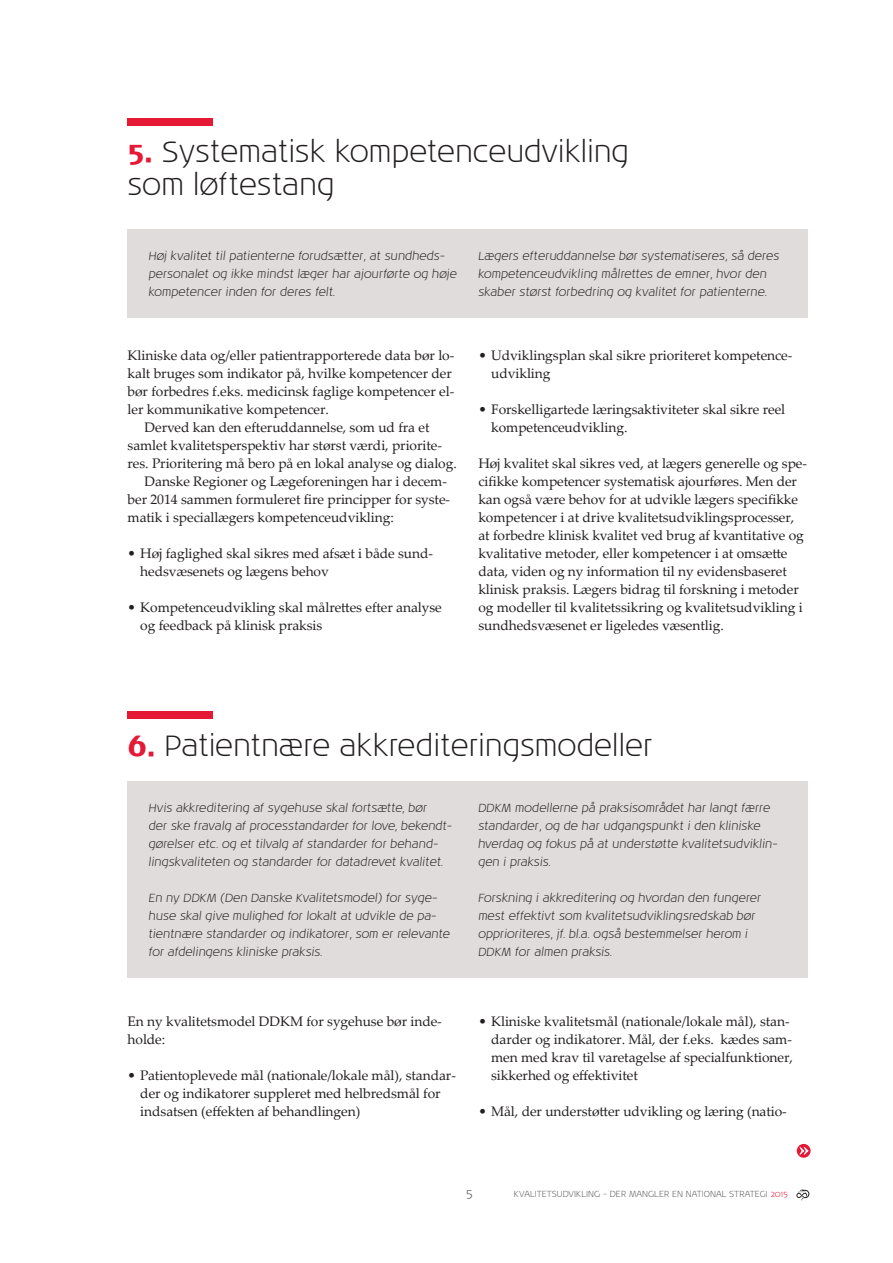
<style>
.page{position:relative;width:893px;height:1263px;background:#fff}
.page>*{position:absolute;margin:0;border:0;box-sizing:border-box;transform-origin:0 0}
.t1{font:300 30px/33px "Noa LT Std";color:#231f20}
.t2{font:13.8px/18px "Palatino Linotype";letter-spacing:-.005em;color:#231f20}
.t3{font:300 13.5px "Noa LT Std";color:#57585a}
.t4{font:italic 300 12px/18px "Noa LT Std";color:#231f20}
.t5{font:300 9px "Noa LT Std";color:#57585a}
.s1{font-weight:700;color:#e51836}
.s2{color:#e51836}
</style>
<div class="page">
<svg style="left:796px;top:1189px;width:13px;height:12px"></svg>
<svg style="left:797px;top:1144px;width:14px;height:14px"></svg>
<div style="left:128px;top:119px;width:85px;height:7px;background:#e51836"></div>
<div style="left:128px;top:712px;width:85px;height:7px;background:#e51836"></div>
<div style="left:128px;top:229px;width:680px;height:89px;background:#e0dcdc"></div>
<div style="left:128px;top:782px;width:680px;height:196px;background:#e0dcdc"></div>
<h1 class="t1" style="left:128px;top:136px;width:503px"><span class="s1">5.</span> Systematisk kompetenceudvikling som løftestang</h1>
<p class="t4" style="left:149px;top:247px;width:310px">Høj kvalitet til patienterne forudsætter, at sundheds&shy;personalet og ikke mindst læger har ajourførte og høje kompetencer inden for deres felt.</p>
<p class="t4" style="left:478px;top:247px;width:302px">Lægers efteruddannelse bør systematiseres, så deres kompetenceudvikling målrettes de emner, hvor den skaber størst forbedring og kvalitet for patienterne.</p>
<p class="t2" style="left:128px;top:346px;width:328px">Kliniske data og/eller patientrapporterede data bør lo-</p>
<p class="t2" style="left:128px;top:364px;width:326px">kalt bruges som indikator på, hvilke kompetencer der</p>
<p class="t2" style="left:128px;top:382px;width:328px">bør forbedres f.eks. medicinsk faglige kompetencer el-</p>
<p class="t2" style="left:128px;top:400px;width:203px">ler kommunikative kompetencer.</p>
<p class="t2" style="left:145px;top:418px;width:286px">Derved kan den efteruddannelse, som ud fra et</p>
<p class="t2" style="left:128px;top:436px;width:316px">samlet kvalitetsperspektiv har størst værdi, priorite-</p>
<p class="t2" style="left:128px;top:454px;width:331px">res. Prioritering må bero på en lokal analyse og dialog.</p>
<p class="t2" style="left:145px;top:472px;width:304px">Danske Regioner og Lægeforeningen har i decem-</p>
<p class="t2" style="left:128px;top:490px;width:324px">ber 2014 sammen formuleret fire principper for syste-</p>
<p class="t2" style="left:128px;top:508px;width:268px">matik i speciallægers kompetenceudvikling:</p>
<p class="t2" style="left:140px;top:544px;width:294px;text-indent:-13px">• Høj faglighed skal sikres med afsæt i både sund&shy;hedsvæsenets og lægens behov</p>
<p class="t2" style="left:140px;top:598px;width:303px;text-indent:-13px">• Kompetenceudvikling skal målrettes efter analyse og feedback på klinisk praksis</p>
<p class="t2" style="left:491px;top:346px;width:303px;text-indent:-13px">• Udviklingsplan skal sikre prioriteret kompetence&shy;udvikling</p>
<p class="t2" style="left:491px;top:400px;width:296px;text-indent:-13px">• Forskelligartede læringsaktiviteter skal sikre reel kompetenceudvikling.</p>
<p class="t2" style="left:478px;top:454px;width:330px">Høj kvalitet skal sikres ved, at lægers generelle og spe&shy;cifikke kompetencer systematisk ajourføres. Men der kan også være behov for at udvikle lægers specifikke kompetencer i at drive kvalitetsudviklingsprocesser, at forbedre klinisk kvalitet ved brug af kvantitative og kvalitative metoder, eller kompetencer i at omsætte data, viden og ny information til ny evidensbaseret klinisk praksis. Lægers bidrag til forskning i metoder og modeller til kvalitetssikring og kvalitetsudvikling i sundhedsvæsenet er ligeledes væsentlig.</p>
<h1 class="t1" style="left:128px;top:730px;width:527px"><span class="s1">6.</span> Patientnære akkrediteringsmodeller</h1>
<p class="t4" style="left:149px;top:799px;width:305px">Hvis akkreditering af sygehuse skal fortsætte, bør<br>der ske fravalg af processtandarder for love, bekendt&shy;gørelser etc. og et tilvalg af standarder for behand&shy;lingskvaliteten og standarder for datadrevet kvalitet.</p>
<p class="t4" style="left:149px;top:889px;width:303px">En ny DDKM (Den Danske Kvalitetsmodel) for syge&shy;huse skal give mulighed for lokalt at udvikle de pa&shy;tientnære standarder og indikatorer, som er relevante for afdelingens kliniske praksis.</p>
<p class="t2" style="left:128px;top:1012px;width:316px">En ny kvalitetsmodel DDKM for sygehuse bør inde&shy;holde:</p>
<p class="t2" style="left:140px;top:1066px;width:317px;text-indent:-13px">• Patientoplevede mål (nationale/lokale mål), standar&shy;der og indikatorer suppleret med helbredsmål for indsatsen (effekten af behandlingen)</p>
<p class="t4" style="left:478px;top:799px;width:301px">DDKM modellerne på praksisområdet har langt færre standarder, og de har udgangspunkt i den kliniske hverdag og fokus på at understøtte kvalitetsudviklin&shy;gen i praksis.</p>
<p class="t4" style="left:478px;top:889px;width:284px">Forskning i akkreditering og hvordan den fungerer mest effektivt som kvalitetsudviklingsredskab bør opprioriteres, jf. bl.a. også bestemmelser herom i DDKM for almen praksis.</p>
<p class="t2" style="left:491px;top:1012px;width:303px;text-indent:-13px">• Kliniske kvalitetsmål (nationale/lokale mål), stan&shy;darder og indikatorer. Mål, der f.eks. kædes sam&shy;men med krav til varetagelse af specialfunktioner, sikkerhed og effektivitet</p>
<p class="t2" style="left:478px;top:1102px;width:310px">• Mål, der understøtter udvikling og læring (natio-</p>
<p class="t3" style="left:466px;top:1185px;width:8px">5</p>
<p class="t5" style="left:514px;top:1188px;width:275px">kvalitetsudvikling - der mangler en national strategi <span class="s2">2015</span></p>
</div>
